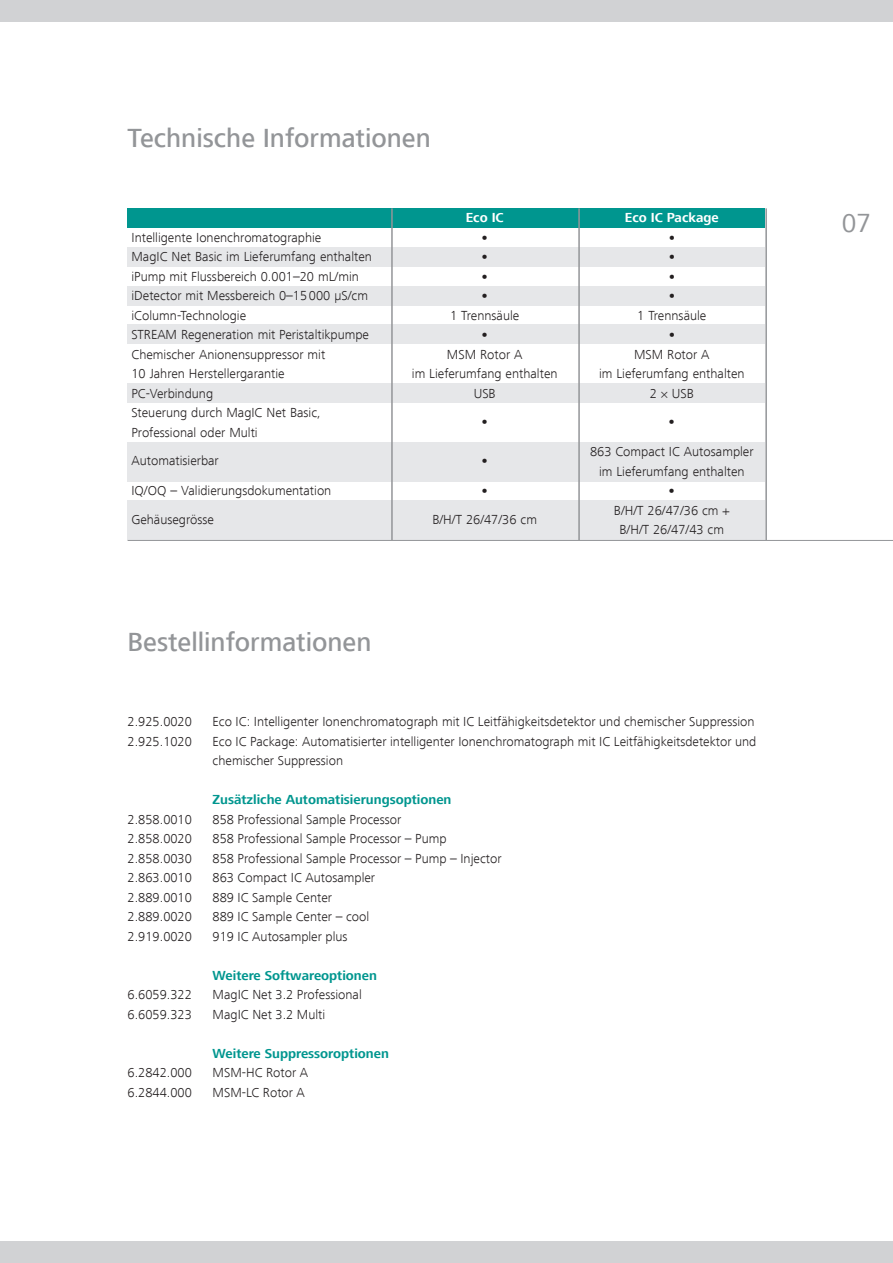
<style>
.page{position:relative;width:893px;height:1263px;background:#fff}
.page>*{position:absolute;margin:0;border:0;box-sizing:border-box;transform-origin:0 0}
.t1{font:500 27px "Frutiger Next LT";color:#939598}
.t2{font:27px "Frutiger Next LT";color:#939598}
.t3{font:300 13.5px/19.5px "Frutiger Next LT";color:#231f20}
.t4{font:700 13.5px "Frutiger Next LT";color:#00968f}
.t5{font:700 13.5px "Frutiger Next LT";color:#fff}
.t6{font:800 13.5px "Frutiger Next LT";color:#231f20}
</style>
<div class="page">
<div style="left:0;top:1242px;width:893px;height:21px;background:#d1d2d4"></div>
<div style="left:0;top:0;width:893px;height:21px;background:#d1d2d4"></div>
<div style="left:128px;top:442px;width:637px;height:39px;background:#e6e7e9"></div>
<div style="left:128px;top:208px;width:637px;height:20px;background:#00968f"></div>
<div style="left:128px;top:500px;width:637px;height:40px;background:#e6e7e9"></div>
<div style="left:128px;top:325px;width:637px;height:19px;background:#e6e7e9"></div>
<div style="left:128px;top:286px;width:637px;height:19px;background:#e6e7e9"></div>
<div style="left:128px;top:383px;width:637px;height:20px;background:#e6e7e9"></div>
<div style="left:128px;top:247px;width:637px;height:20px;background:#e6e7e9"></div>
<hr style="left:391px;top:208px;width:2px;height:332px;background:#939598">
<hr style="left:578px;top:208px;width:2px;height:332px;background:#939598">
<hr style="left:765px;top:208px;width:2px;height:332px;background:#939598">
<hr style="left:128px;top:540px;width:765px;height:1px;background:#939598">
<h1 class="t1" style="left:128px;top:123px;width:305px">Technische Informationen</h1>
<p class="t5" style="left:466px;top:210px;width:40px">Eco IC</p>
<p class="t5" style="left:625px;top:210px;width:95px">Eco IC Package</p>
<p class="t3" style="left:131px;top:228px;width:191px">Intelligente Ionenchromatographie</p>
<p class="t6" style="left:481px;top:230px;width:10px">•</p>
<p class="t6" style="left:668px;top:230px;width:10px">•</p>
<p class="t3" style="left:131px;top:247px;width:242px">MagIC Net Basic im Lieferumfang enthalten</p>
<p class="t6" style="left:481px;top:249px;width:10px">•</p>
<p class="t6" style="left:668px;top:249px;width:10px">•</p>
<p class="t3" style="left:131px;top:267px;width:229px">iPump mit Flussbereich 0.001–20 mL/min</p>
<p class="t6" style="left:481px;top:269px;width:10px">•</p>
<p class="t6" style="left:668px;top:269px;width:10px">•</p>
<p class="t3" style="left:131px;top:286px;width:238px">iDetector mit Messbereich 0–15000 µS/cm</p>
<p class="t6" style="left:481px;top:288px;width:10px">•</p>
<p class="t6" style="left:668px;top:288px;width:10px">•</p>
<p class="t3" style="left:131px;top:306px;width:116px">iColumn-Technologie</p>
<p class="t3" style="left:450px;top:306px;width:71px">1 Trennsäule</p>
<p class="t3" style="left:637px;top:306px;width:71px">1 Trennsäule</p>
<p class="t3" style="left:131px;top:325px;width:239px">STREAM Regeneration mit Peristaltikpumpe</p>
<p class="t6" style="left:481px;top:327px;width:10px">•</p>
<p class="t6" style="left:668px;top:327px;width:10px">•</p>
<p class="t3" style="left:131px;top:345px;width:195px">Chemischer Anionensuppressor mit</p>
<p class="t3" style="left:447px;top:345px;width:77px">MSM Rotor A</p>
<p class="t3" style="left:634px;top:345px;width:77px">MSM Rotor A</p>
<p class="t3" style="left:131px;top:364px;width:155px">10 Jahren Herstellergarantie</p>
<p class="t3" style="left:412px;top:364px;width:147px">im Lieferumfang enthalten</p>
<p class="t3" style="left:599px;top:364px;width:147px">im Lieferumfang enthalten</p>
<p class="t3" style="left:131px;top:384px;width:83px">PC-Verbindung</p>
<p class="t3" style="left:474px;top:384px;width:24px">USB</p>
<p class="t3" style="left:650px;top:384px;width:46px">2 × USB</p>
<p class="t3" style="left:131px;top:403px;width:191px">Steuerung durch MagIC Net Basic,</p>
<p class="t6" style="left:481px;top:414px;width:10px">•</p>
<p class="t6" style="left:668px;top:414px;width:10px">•</p>
<p class="t3" style="left:131px;top:418px;width:128px;line-height:28.5px">Professional oder Multi<br>Automatisierbar</p>
<p class="t3" style="left:590px;top:442px;width:165px;text-align:center">863 Compact IC Autosampler im Lieferumfang enthalten</p>
<p class="t6" style="left:481px;top:453px;width:10px">•</p>
<p class="t3" style="left:131px;top:481px;width:201px">IQ/OQ – Validierungsdokumentation</p>
<p class="t6" style="left:481px;top:483px;width:10px">•</p>
<p class="t6" style="left:668px;top:483px;width:10px">•</p>
<p class="t3" style="left:131px;top:510px;width:84px">Gehäusegrösse</p>
<p class="t3" style="left:432px;top:510px;width:106px">B/H/T 26/47/36 cm</p>
<p class="t3" style="left:614px;top:501px;width:117px;text-align:center">B/H/T 26/47/36 cm +<br>B/H/T 26/47/43 cm</p>
<h1 class="t1" style="left:128px;top:627px;width:245px">Bestellinformationen</h1>
<p class="t3" style="left:128px;top:712px;width:66px">2.925.0020</p>
<p class="t3" style="left:213px;top:712px;width:543px">Eco IC: Intelligenter Ionenchromatograph mit IC Leitfähigkeitsdetektor und chemischer Suppression</p>
<p class="t3" style="left:128px;top:731px;width:66px">2.925.1020</p>
<p class="t3" style="left:213px;top:731px;width:545px">Eco IC Package: Automatisierter intelligenter Ionenchromatograph mit IC Leitfähigkeitsdetektor und chemischer Suppression</p>
<p class="t4" style="left:213px;top:792px;width:240px">Zusätzliche Automatisierungsoptionen</p>
<p class="t3" style="left:128px;top:809px;width:66px">2.858.0010</p>
<p class="t3" style="left:213px;top:809px;width:190px">858 Professional Sample Processor</p>
<p class="t3" style="left:128px;top:829px;width:66px">2.858.0020</p>
<p class="t3" style="left:213px;top:829px;width:235px">858 Professional Sample Processor – Pump</p>
<p class="t3" style="left:128px;top:848px;width:66px">2.858.0030</p>
<p class="t3" style="left:213px;top:848px;width:291px">858 Professional Sample Processor – Pump – Injector</p>
<p class="t3" style="left:128px;top:868px;width:66px">2.863.0010</p>
<p class="t3" style="left:213px;top:868px;width:164px">863 Compact IC Autosampler</p>
<p class="t3" style="left:128px;top:887px;width:66px">2.889.0010</p>
<p class="t3" style="left:213px;top:887px;width:121px">889 IC Sample Center</p>
<p class="t3" style="left:128px;top:907px;width:66px">2.889.0020</p>
<p class="t3" style="left:213px;top:907px;width:158px">889 IC Sample Center – cool</p>
<p class="t3" style="left:128px;top:926px;width:66px">2.919.0020</p>
<p class="t3" style="left:213px;top:926px;width:136px">919 IC Autosampler plus</p>
<p class="t4" style="left:213px;top:968px;width:166px">Weitere Softwareoptionen</p>
<p class="t3" style="left:128px;top:985px;width:66px">6.6059.322</p>
<p class="t3" style="left:213px;top:985px;width:151px">MagIC Net 3.2 Professional</p>
<p class="t3" style="left:128px;top:1004px;width:66px">6.6059.323</p>
<p class="t3" style="left:213px;top:1004px;width:114px">MagIC Net 3.2 Multi</p>
<p class="t4" style="left:213px;top:1046px;width:178px">Weitere Suppressoroptionen</p>
<p class="t3" style="left:128px;top:1063px;width:66px">6.2842.000</p>
<p class="t3" style="left:213px;top:1063px;width:97px">MSM-HC Rotor A</p>
<p class="t3" style="left:128px;top:1082px;width:66px">6.2844.000</p>
<p class="t3" style="left:213px;top:1082px;width:94px">MSM-LC Rotor A</p>
<h1 class="t2" style="left:842px;top:208px;width:31px">07</h1>
</div>
